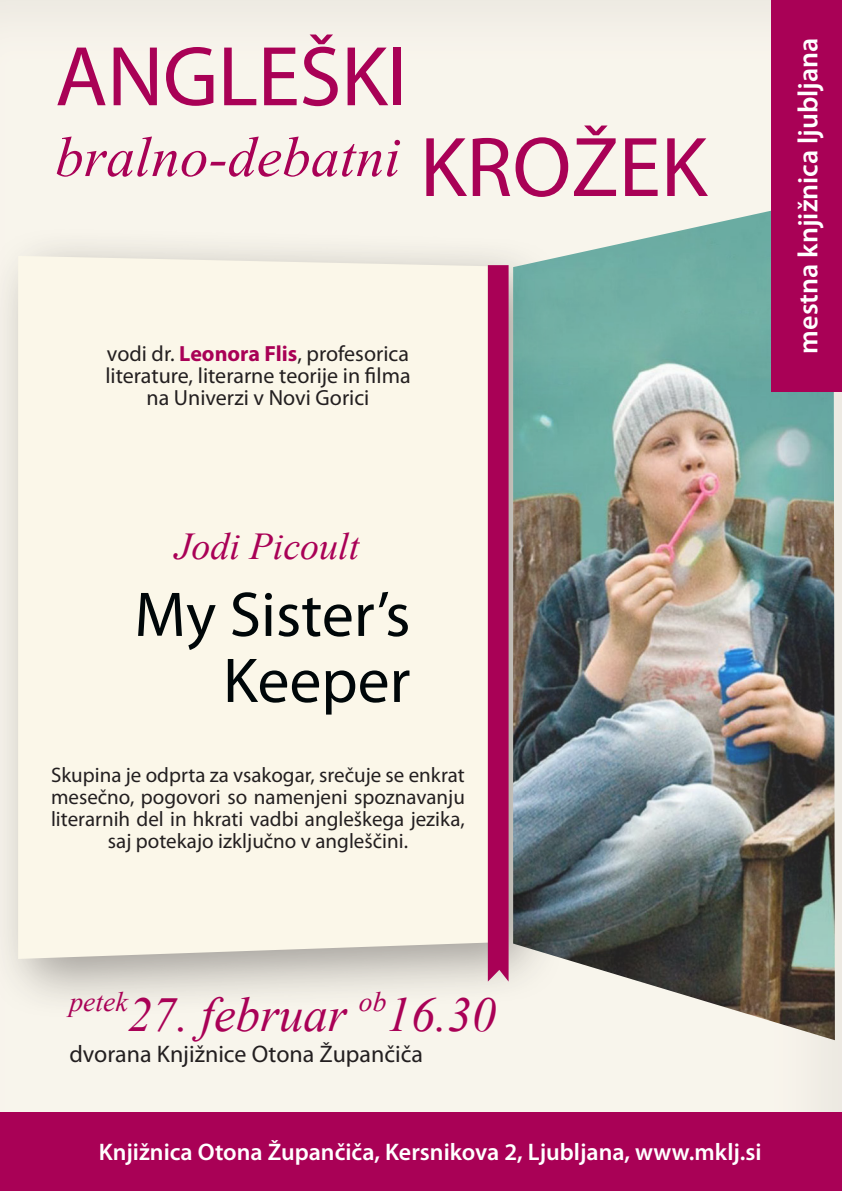
<style>
.page{position:relative;width:842px;height:1191px;background:#f8f5ec}
.page>*{position:absolute;margin:0;border:0;box-sizing:border-box;transform-origin:0 0}
.t1{font:85.5px "Myriad Pro";letter-spacing:-.005em;color:#a90156}
.t2{font:63.7px/66px "Myriad Pro";color:#000709;text-align:right}
.t3{font:italic 56.9px "Times New Roman";letter-spacing:.005em;color:#a90156}
.t4{font:italic 48.7px "Times New Roman";color:#a90156}
.t5{font:italic 38px "Times New Roman";color:#a90156}
.t6{font:600 28px "Myriad Pro";color:#fff}
.t7{font:600 24px "Myriad Pro";color:#fff}
.t8{font:24px "Myriad Pro";color:#231f20}
.t9{font:22px/22px "Myriad Pro";color:#231f20;text-align:center}
.t10{font:21px/22px "Myriad Pro";color:#231f20;text-align:center}
.s1{font-family:"Myriad Pro";font-style:normal;font-size:85.5px}
.s2{font-weight:700;color:#a90156}
</style>
<div class="page">
<div style="left:0;top:221px;width:563px;height:796px;background:#231f20;opacity:.75"></div>
<svg style="left:18px;top:256px;width:485px;height:703px"></svg>
<img style="left:513px;top:197px;width:322px;height:843px">
<div style="left:488px;top:265px;width:21px;height:716px;background:#a90156"></div>
<div style="left:772px;top:0;width:70px;height:391px;background:#a90156"></div>
<div style="left:0;top:1112px;width:842px;height:79px;background:#a90156"></div>
<p class="t1" style="left:55px;top:24px;width:354px">ANGLEŠKI</p>
<p class="t3" style="left:55px;top:118px;width:653px">bralno-debatni <span class="s1">KROŽEK</span></p>
<p class="t9" style="left:105px;top:342px;width:307px">vodi dr. <span class="s2">Leonora Flis</span>, profesorica literature, literarne teorije in filma na Univerzi v Novi Gorici</p>
<p class="t5" style="left:175px;top:520px;width:186px">Jodi Picoult</p>
<p class="t2" style="left:134px;top:580px;width:277px">My Sister’s<br>Keeper</p>
<p class="t10" style="left:51px;top:763px;width:415px">Skupina je odprta za vsakogar, srečuje se enkrat mesečno, pogovori so namenjeni spoznavanju literarnih del in hkrati vadbi angleškega jezika, saj potekajo izključno v angleščini.</p>
<p class="t6" style="left:790px;top:353px;width:317px;rotate:-90deg">mestna knjižnica ljubljana</p>
<p class="t4" style="left:69px;top:980px;width:428px"><sup>petek</sup>27. februar <sup>ob</sup>16.30</p>
<p class="t8" style="left:69px;top:1039px;width:355px">dvorana Knjižnice Otona Župančiča</p>
<p class="t7" style="left:99px;top:1136px;width:664px">Knjižnica Otona Župančiča, Kersnikova 2, Ljubljana, www.mklj.si</p>
</div>
